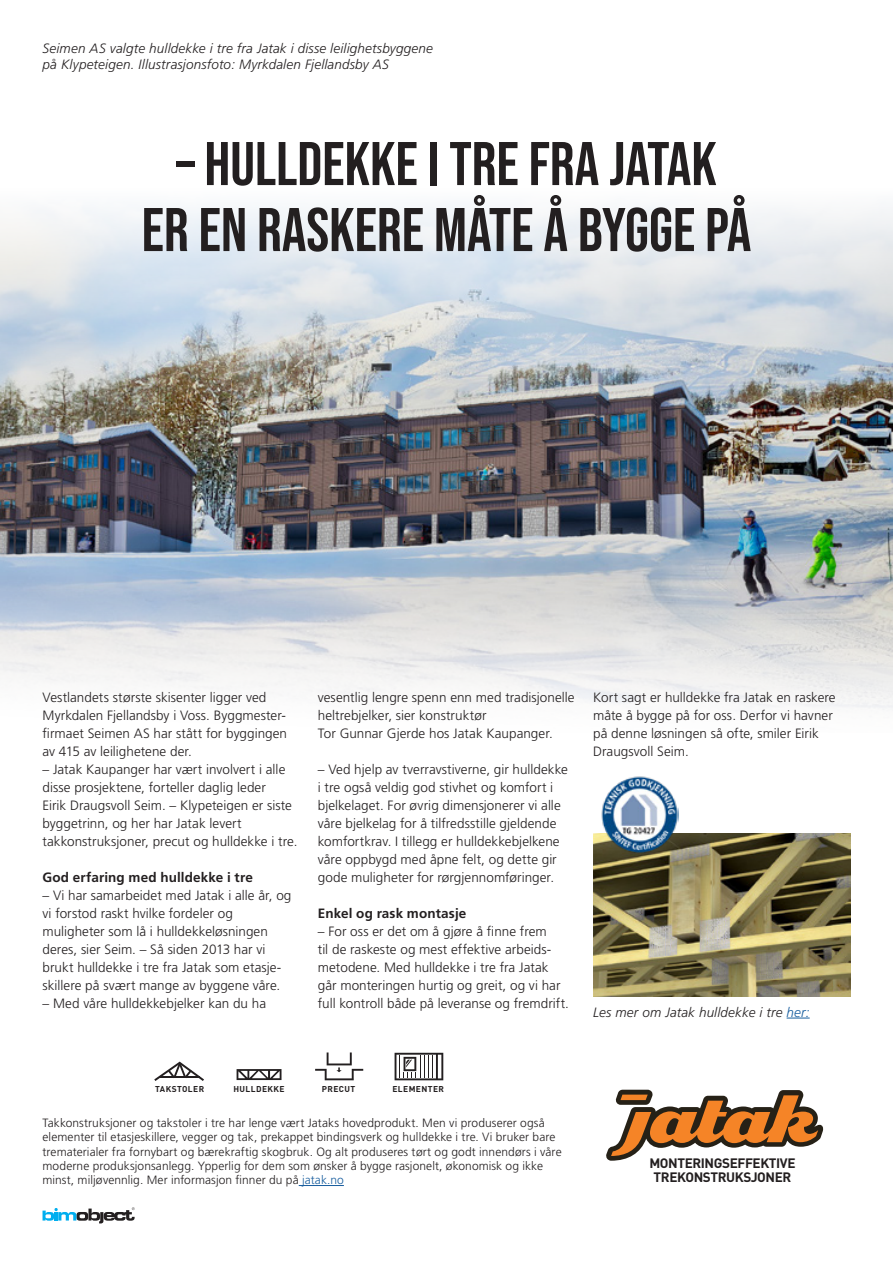
<style>
.page{position:relative;width:893px;height:1263px;background:#fff}
.page>*{position:absolute;margin:0;border:0;box-sizing:border-box;transform-origin:0 0}
.t1{font:61.5px/66px "Bebas Neue";color:#231f20;text-align:center}
.t2{font:300 13.5px/18px "Frutiger";letter-spacing:.005em;color:#231f20}
.t3{font:italic 300 13.5px/16.2px "Frutiger";letter-spacing:.015em;color:#231f20}
.t4{font:700 13.5px "Frutiger";letter-spacing:.01em;color:#231f20}
.t5{font:700 13.5px/13.5px "DINOT";letter-spacing:-.03em;color:#231f20;text-align:center}
.t6{font:300 12px/14.4px "Frutiger";letter-spacing:.005em;color:#231f20}
.t7{font:700 8.4px "DINOT";letter-spacing:.05em;color:#231f20}
.s1{color:#175d9e}
</style>
<div class="page">
<img style="left:0;top:408px;width:893px;height:302px">
<svg style="left:0;top:206px;width:893px;height:202px;background:#ccd2d7"></svg>
<svg style="left:43px;top:1207px;width:92px;height:16px"></svg>
<hr style="left:299px;top:1185px;width:45px;height:1px;background:#175d9e">
<svg style="left:606px;top:1090px;width:218px;height:71px"></svg>
<svg style="left:154px;top:1061px;width:50px;height:20px"></svg>
<svg style="left:395px;top:1053px;width:48px;height:27px"></svg>
<svg style="left:315px;top:1052px;width:48px;height:28px"></svg>
<svg style="left:237px;top:1069px;width:44px;height:11px"></svg>
<svg style="left:787px;top:1018px;width:23px;height:1px"></svg>
<img style="left:593px;top:833px;width:257px;height:163px">
<img style="left:600px;top:776px;width:79px;height:80px">
<p class="t3" style="left:43px;top:40px;width:392px">Seimen AS valgte hulldekke i tre fra Jatak i disse leilighetsbyggene på Klypeteigen. Illustrasjonsfoto: Myrkdalen Fjellandsby AS</p>
<h1 class="t1" style="left:142px;top:130px;width:611px">– HULLDEKKE I TRE FRA JATAK<br>ER EN RASKERE MÅTE Å BYGGE PÅ</h1>
<p class="t2" style="left:43px;top:689px;width:246px">Vestlandets største skisenter ligger ved Myrkdalen Fjellandsby i Voss. Byggmester&shy;firmaet Seimen AS har stått for byggingen av 415 av leilighetene der.</p>
<p class="t2" style="left:43px;top:761px;width:256px">– Jatak Kaupanger har vært involvert i alle disse prosjektene, forteller daglig leder<br>Eirik Draugsvoll Seim. – Klypeteigen er siste byggetrinn, og her har Jatak levert takkonstruksjoner, precut og hulldekke i tre.</p>
<p class="t4" style="left:43px;top:869px;width:212px">God erfaring med hulldekke i tre</p>
<p class="t2" style="left:43px;top:887px;width:250px">– Vi har samarbeidet med Jatak i alle år, og vi forstod raskt hvilke fordeler og muligheter som lå i hulldekkeløsningen deres, sier Seim. – Så siden 2013 har vi brukt hulldekke i tre fra Jatak som etasje&shy;skillere på svært mange av byggene våre.</p>
<p class="t2" style="left:43px;top:994px;width:225px">– Med våre hulldekkebjelker kan du ha</p>
<p class="t2" style="left:318px;top:689px;width:258px">vesentlig lengre spenn enn med tradisjonelle heltrebjelker, sier konstruktør<br>Tor Gunnar Gjerde hos Jatak Kaupanger.</p>
<p class="t2" style="left:318px;top:761px;width:252px">– Ved hjelp av tverravstiverne, gir hulldekke i tre også veldig god stivhet og komfort i bjelkelaget. For øvrig dimensjonerer vi alle våre bjelkelag for å tilfredsstille gjeldende komfortkrav. I tillegg er hulldekkebjelkene våre oppbygd med åpne felt, og dette gir gode muligheter for rørgjennomføringer.</p>
<p class="t4" style="left:318px;top:905px;width:150px">Enkel og rask montasje</p>
<p class="t2" style="left:318px;top:923px;width:253px">– For oss er det om å gjøre å finne frem<br>til de raskeste og mest effektive arbeids&shy;metodene. Med hulldekke i tre fra Jatak går monteringen hurtig og greit, og vi har full kontroll både på leveranse og fremdrift.</p>
<p class="t2" style="left:593px;top:688px;width:244px">Kort sagt er hulldekke fra Jatak en raskere måte å bygge på for oss. Derfor vi havner på denne løsningen så ofte, smiler Eirik Draugsvoll Seim.</p>
<p class="t3" style="left:593px;top:1004px;width:218px">Les mer om Jatak hulldekke i tre <span class="s1">her:</span></p>
<p class="t7" style="left:155px;top:1083px;width:50px">TAKSTOLER</p>
<p class="t7" style="left:233px;top:1083px;width:53px">HULLDEKKE</p>
<p class="t7" style="left:322px;top:1083px;width:35px">PRECUT</p>
<p class="t7" style="left:392px;top:1083px;width:53px">ELEMENTER</p>
<p class="t6" style="left:43px;top:1115px;width:521px">Takkonstruksjoner og takstoler i tre har lenge vært Jataks hovedprodukt. Men vi produserer også elementer til etasjeskillere, vegger og tak, prekappet bindingsverk og hulldekke i tre. Vi bruker bare trematerialer fra fornybart og bærekraftig skogbruk. Og alt produseres tørt og godt innendørs i våre moderne produksjonsanlegg. Ypperlig for dem som ønsker å bygge rasjonelt, økonomisk og ikke minst, miljøvennlig. Mer informasjon finner du på <span class="s1">jatak.no</span></p>
<p class="t5" style="left:649px;top:1156px;width:148px">MONTERINGSEFFEKTIVE<br>TREKONSTRUKSJONER</p>
</div>
